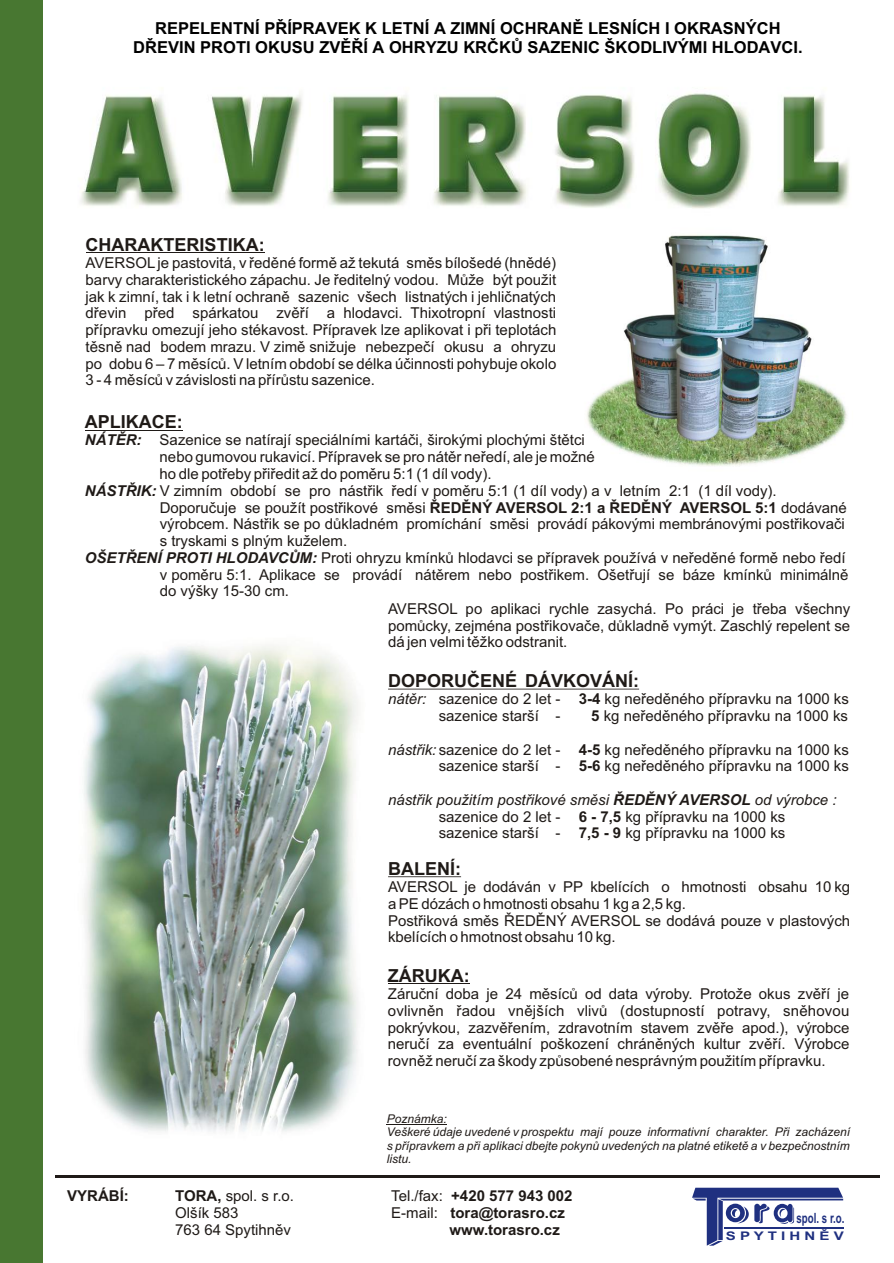
<style>
.page{position:relative;width:894px;height:1263px;background:#fff}
.page>*{position:absolute;margin:0;border:0;box-sizing:border-box;transform-origin:0 0}
.t1{font:700 18px "Arial";color:#1f1a17}
.t2{font:700 16.5px/18.5px "Arial";color:#000;text-align:center}
.t3{font:15px/16.8px "Arial";color:#1f1a17;text-align:justify}
.t4{font:700 15px "Arial";color:#1f1a17}
.t5{font:700 14.1px "Arial";color:#1f3080;scale:.69 1}
.t6{font:italic 12px/13.4px "Arial";color:#1f1a17}
.t7{font:700 11.85px "Arial";letter-spacing:.28em;color:#1f3080;scale:1.27 1}
.s1{font-weight:700;font-style:italic}
.s2{font-weight:700}
.s3{font-style:italic}
.s4{font-weight:400}
</style>
<div class="page">
<img style="left:80px;top:93px;width:770px;height:116px">
<img style="left:587px;top:235px;width:260px;height:231px">
<img style="left:84px;top:645px;width:274px;height:487px">
<hr style="left:55px;top:1176px;width:825px;height:2px;background:#1f1a17">
<svg style="left:692px;top:1188px;width:151px;height:58px"></svg>
<hr style="left:725px;top:1227px;width:119px;height:2px;background:#1f3080">
<hr style="left:387px;top:1124px;width:60px;height:1px;background:#1f1a17">
<hr style="left:388px;top:983px;width:82px;height:1px;background:#1f1a17">
<hr style="left:388px;top:689px;width:251px;height:1px;background:#1f1a17">
<hr style="left:388px;top:876px;width:73px;height:1px;background:#1f1a17">
<hr style="left:86px;top:252px;width:179px;height:1px;background:#1f1a17">
<hr style="left:85px;top:430px;width:98px;height:1px;background:#1f1a17">
<div style="left:0;top:0;width:43px;height:1263px;background:#487731"></div>
<p class="t2" style="left:133px;top:21px;width:671px">REPELENTNÍ PØÍPRAVEK K LETNÍ A ZIMNÍ OCHRANÌ LESNÍCH I OKRASNÝCH<br>DØEVIN PROTI OKUSU ZVÌØÍ A OHRYZU KRÈKÙ SAZENIC ŠKODLIVÝMI HLODAVCI.</p>
<p class="t1" style="left:86px;top:238px;width:181px">CHARAKTERISTIKA:</p>
<p class="t3" style="left:86px;top:256px;width:472px">AVERSOL je pastovitá, v øedìné formì až tekutá smìs bílošedé (hnìdé) barvy charakteristického zápachu. Je øeditelný vodou. Mùže být použit jak k zimní, tak i k letní ochranì sazenic všech listnatých i jehliènatých døevin pøed spárkatou zvìøí a hlodavci. Thixotropní vlastnosti pøípravku omezují jeho stékavost. Pøípravek lze aplikovat i pøi teplotách tìsnì nad bodem mrazu. V zimì snižuje nebezpeèí okusu a ohryzu po dobu 6 – 7 mìsícù. V letním období se délka úèinnosti pohybuje okolo 3 - 4 mìsícù v závislosti na pøírùstu sazenice.</p>
<p class="t1" style="left:85px;top:415px;width:100px">APLIKACE:</p>
<p class="t3" style="left:85px;top:433px;width:501px"><span class="s1">NÁTÌR:</span> Sazenice se natírají speciálními kartáèi, širokými plochými štìtci</p>
<p class="t3" style="left:160px;top:450px;width:437px">nebo gumovou rukavicí. Pøípravek se pro nátìr neøedí, ale je možné</p>
<p class="t3" style="left:160px;top:467px;width:333px">ho dle potøeby pøiøedit až do pomìru 5:1 (1 díl vody).</p>
<p class="t3" style="left:85px;top:483px;width:693px"><span class="s1">NÁSTØIK:</span> V zimním období se pro nástøik øedí v pomìru 5:1 (1 díl vody) a v letním 2:1 (1 díl vody).</p>
<p class="t3" style="left:160px;top:500px;width:689px">Doporuèuje se použít postøikové smìsi <span class="s2">ØEDÌNÝ AVERSOL 2:1 a ØEDÌNÝ AVERSOL 5:1</span> dodávané</p>
<p class="t3" style="left:160px;top:517px;width:687px">výrobcem. Nástøik se po dùkladném promíchání smìsi provádí pákovými membránovými postøikovaèi</p>
<p class="t3" style="left:160px;top:534px;width:189px">s tryskami s plným kuželem.</p>
<p class="t3" style="left:85px;top:551px;width:762px"><span class="s1">OŠETØENÍ PROTI HLODAVCÙM:</span> Proti ohryzu kmínkù hlodavci se pøípravek používá v neøedìné formì nebo øedí</p>
<p class="t3" style="left:160px;top:567px;width:690px">v pomìru 5:1. Aplikace se provádí nátìrem nebo postøikem. Ošetøují se báze kmínkù minimálnì</p>
<p class="t3" style="left:160px;top:584px;width:131px">do výšky 15-30 cm.</p>
<p class="t3" style="left:388px;top:602px;width:464px">AVERSOL po aplikaci rychle zasychá. Po práci je tøeba všechny pomùcky, zejména postøikovaèe, dùkladnì vymýt. Zaschlý repelent se dá jen velmi tìžko odstranit.</p>
<p class="t1" style="left:388px;top:674px;width:253px">DOPORUÈENÉ DÁVKOVÁNÍ:</p>
<p class="t3" style="left:439px;top:692px;width:412px;text-indent:-51px"><span class="s3">nátìr:</span> sazenice do 2 let - <span class="s2">3-4</span> kg neøedìného pøípravku na 1000 ks sazenice starší -</p>
<p class="t3" style="left:591px;top:709px;width:258px"><span class="s2">5</span> kg neøedìného pøípravku na 1000 ks</p>
<p class="t3" style="left:388px;top:742px;width:462px;text-align:right"><span class="s3">nástøik:</span> sazenice do 2 let - <span class="s2">4-5</span> kg neøedìného pøípravku na 1000 ks sazenice starší - <span class="s2">5-6</span> kg neøedìného pøípravku na 1000 ks</p>
<p class="t3" style="left:388px;top:793px;width:450px;text-align:center"><span class="s3">nástøik použitím postøikové smìsi</span> <span class="s1">ØEDÌNÝ AVERSOL</span> <span class="s3">od výrobce : </span>sazenice do 2 let - <span class="s2">6 - 7,5</span> kg pøípravku na 1000 ks<br>sazenice starší - <span class="s2">7,5 - 9</span> kg pøípravku na 1000 ks</p>
<p class="t1" style="left:388px;top:862px;width:75px">BALENÍ:</p>
<p class="t3" style="left:388px;top:880px;width:464px;text-align:left">AVERSOL je dodáván v PP kbelících o hmotnosti obsahu 10 kg a PE dózách o hmotnosti obsahu 1 kg a 2,5 kg.<br>Postøiková smìs ØEDÌNÝ AVERSOL se dodává pouze v plastových kbelících o hmotnost obsahu 10 kg.</p>
<p class="t1" style="left:388px;top:969px;width:83px">ZÁRUKA:</p>
<p class="t3" style="left:388px;top:987px;width:463px">Záruèní doba je 24 mìsícù od data výroby. Protože okus zvìøí je ovlivnìn øadou vnìjších vlivù (dostupností potravy, snìhovou pokrývkou, zazvìøením, zdravotním stavem zvìøe apod.), výrobce neruèí za eventuální poškození chránìných kultur zvìøí. Výrobce rovnìž neruèí za škody zpùsobené nesprávným použitím pøípravku.</p>
<p class="t6" style="left:387px;top:1113px;width:465px">Poznámka:<br>Veškeré údaje uvedené v prospektu mají pouze informativní charakter. Pøi zacházení s pøípravkem a pøi aplikaci dbejte pokynù uvedených na platné etiketì a v bezpeènostním listu.</p>
<p class="t4" style="left:67px;top:1190px;width:63px">VYRÁBÍ:</p>
<p class="t3" style="left:175px;top:1189px;width:120px"><span class="s2">TORA,</span> spol. s r.o.</p>
<p class="t4" style="left:391px;top:1190px;width:183px"><span class="s4">Tel./fax:</span> +420 577 943 002</p>
<p class="t3" style="left:175px;top:1206px;width:65px">Olšík 583</p>
<p class="t4" style="left:391px;top:1207px;width:175px"><span class="s4">E-mail:</span> tora@torasro.cz</p>
<p class="t3" style="left:175px;top:1223px;width:117px">763 64 Spytihnìv</p>
<p class="t4" style="left:450px;top:1224px;width:112px">www.torasro.cz</p>
<p class="t5" style="left:797px;top:1213px;width:71px">spol. s r.o.</p>
<p class="t7" style="left:726px;top:1232px;width:94px">SPYTIHNÌV</p>
</div>
